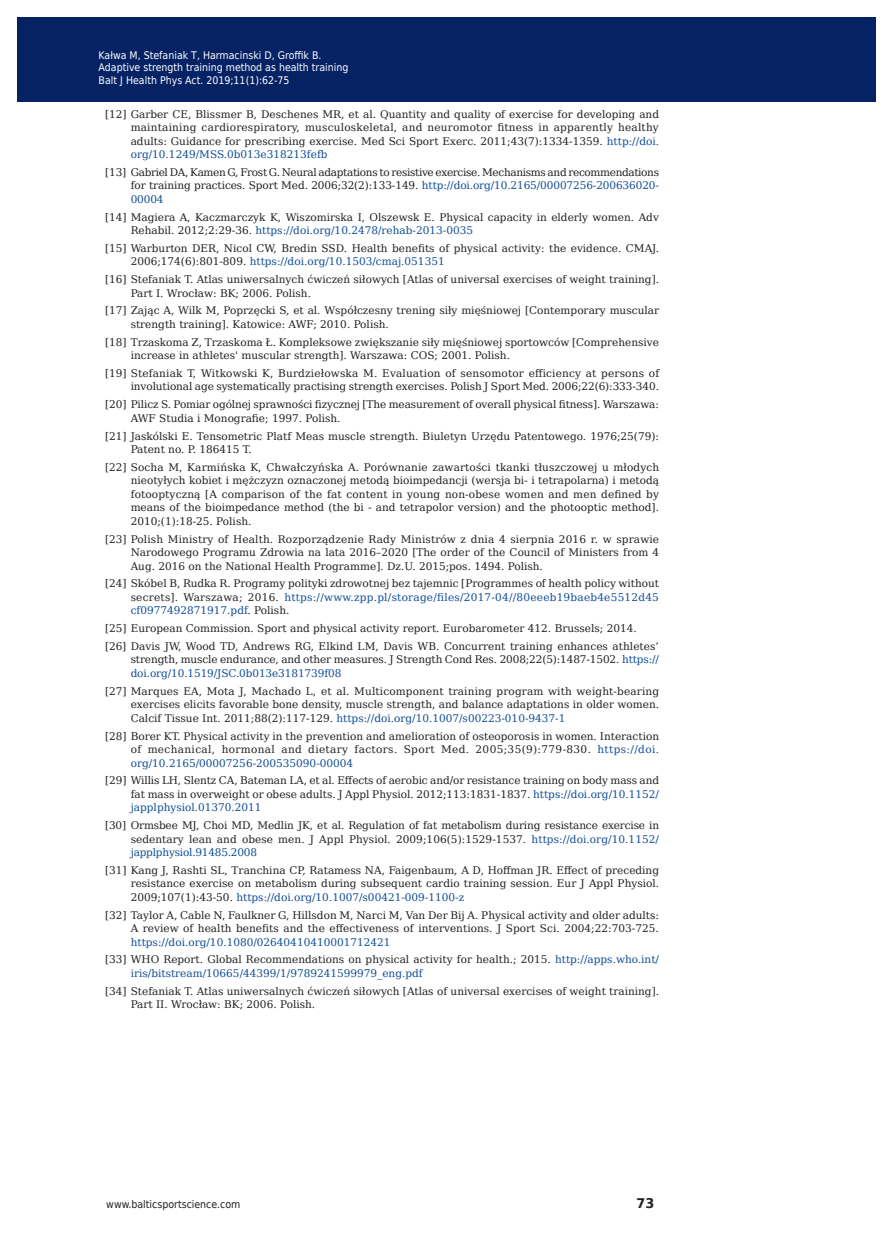
<style>
.page{position:relative;width:893px;height:1255px;background:#fff}
.page>*{position:absolute;margin:0;border:0;box-sizing:border-box;transform-origin:0 0}
.t1{font:700 13.35px "DejaVu Sans";color:#231f20;scale:.96 1}
.t2{font:10.5px/13.5px "DejaVu Serif";color:#231f20}
.t3{font:10.5px/12.6px "DejaVu Sans Condensed";color:#fff}
.t4{font:10.5px "DejaVu Serif";color:#0f4d96}
.t5{font:10.5px "DejaVu Sans";color:#fff}
.t6{font:10.5px "DejaVu Sans Condensed";color:#231f20}
.s1{color:#0f4d96}
</style>
<div class="page">
<div style="left:17px;top:17px;width:855px;height:85px;background:#052265"></div>
<p class="t3" style="left:99px;top:48px;width:251px">Kałwa M, Stefaniak T, Harmacinski D, Groffik B.<br>Adaptive strength training method as health training<br>Balt J Health Phys Act. 2019;11(1):62-75</p>
<p class="t3" style="left:108px;top:55px;width:341px">Szczesna-Kaczmarek A<br>Blood K+ concentration balance after prolonged submaximal exercise...</p>
<p class="t5" style="left:108px;top:78px;width:224px">Balt J Health Phys Act 2014; 1(1): 233-244</p>
<p class="t2" style="left:131px;top:107px;width:530px;text-align:justify;text-indent:-26px">[12] Garber CE, Blissmer B, Deschenes MR, et al. Quantity and quality of exercise for developing and maintaining cardiorespiratory, musculoskeletal, and neuromotor fitness in apparently healthy adults: Guidance for prescribing exercise. Med Sci Sport Exerc. 2011;43(7):1334-1359. <span class="s1">http://doi. org/10.1249/MSS.0b013e318213fefb</span></p>
<p class="t2" style="left:131px;top:165px;width:530px;text-align:justify;text-indent:-26px">[13] Gabriel DA, Kamen G, Frost G. Neural adaptations to resistive exercise. Mechanisms and recommendations for training practices. Sport Med. 2006;32(2):133-149. <span class="s1">http://doi.org/10.2165/00007256-200636020- 00004</span></p>
<p class="t2" style="left:131px;top:210px;width:530px;text-indent:-26px">[14] Magiera A, Kaczmarczyk K, Wiszomirska I, Olszewsk E. Physical capacity in elderly women. Adv<br>Rehabil. 2012;2:29-36. <span class="s1">https://doi.org/10.2478/rehab-2013-0035</span></p>
<p class="t2" style="left:131px;top:241px;width:530px;text-indent:-26px">[15] Warburton DER, Nicol CW, Bredin SSD. Health benefits of physical activity: the evidence. CMAJ.<br>2006;174(6):801-809. <span class="s1">https://doi.org/10.1503/cmaj.051351</span></p>
<p class="t2" style="left:131px;top:272px;width:530px;text-indent:-26px">[16] Stefaniak T. Atlas uniwersalnych ćwiczeń siłowych [Atlas of universal exercises of weight training].<br>Part I. Wrocław: BK; 2006. Polish.</p>
<p class="t2" style="left:131px;top:304px;width:530px;text-indent:-26px">[17] Zając A, Wilk M, Poprzęcki S, et al. Współczesny trening siły mięśniowej [Contemporary muscular strength training]. Katowice: AWF; 2010. Polish.</p>
<p class="t2" style="left:131px;top:335px;width:530px;text-indent:-26px">[18] Trzaskoma Z, Trzaskoma Ł. Kompleksowe zwiększanie siły mięśniowej sportowców [Comprehensive increase in athletes' muscular strength]. Warszawa: COS; 2001. Polish.</p>
<p class="t2" style="left:105px;top:366px;width:556px;text-align:right">[19] Stefaniak T, Witkowski K, Burdziełowska M. Evaluation of sensomotor efficiency at persons of involutional age systematically practising strength exercises. Polish J Sport Med. 2006;22(6):333-340.</p>
<p class="t2" style="left:131px;top:397px;width:530px;text-indent:-26px">[20] Pilicz S. Pomiar ogólnej sprawności fizycznej [The measurement of overall physical fitness]. Warszawa:<br>AWF Studia i Monografie; 1997. Polish.</p>
<p class="t2" style="left:131px;top:429px;width:530px;text-indent:-26px">[21] Jaskólski E. Tensometric Platf Meas muscle strength. Biuletyn Urzędu Patentowego. 1976;25(79):<br>Patent no. P. 186415 T.</p>
<p class="t2" style="left:131px;top:460px;width:530px;text-align:justify;text-indent:-26px">[22] Socha M, Karmińska K, Chwałczyńska A. Porównanie zawartości tkanki tłuszczowej u młodych nieotyłych kobiet i mężczyzn oznaczonej metodą bioimpedancji (wersja bi- i tetrapolarna) i metodą fotooptyczną [A comparison of the fat content in young non-obese women and men defined by means of the bioimpedance method (the bi - and tetrapolor version) and the photooptic method].<br>2010;(1):18-25. Polish.</p>
<p class="t2" style="left:131px;top:532px;width:530px;text-align:justify;text-indent:-26px">[23] Polish Ministry of Health. Rozporządzenie Rady Ministrów z dnia 4 sierpnia 2016 r. w sprawie Narodowego Programu Zdrowia na lata 2016–2020 [The order of the Council of Ministers from 4<br>Aug. 2016 on the National Health Programme]. Dz.U. 2015;pos. 1494. Polish.</p>
<p class="t2" style="left:131px;top:576px;width:530px;text-align:justify;text-indent:-26px">[24] Skóbel B, Rudka R. Programy polityki zdrowotnej bez tajemnic [Programmes of health policy without secrets]. Warszawa; 2016. <span class="s1">https://www.zpp.pl/storage/files/2017-04//80eeeb19baeb4e5512d45 cf0977492871917.pdf</span>. Polish.</p>
<p class="t2" style="left:105px;top:619px;width:555px;line-height:17.7px">[25] European Commission. Sport and physical activity report. Eurobarometer 412. Brussels; 2014. [26] Davis JW, Wood TD, Andrews RG, Elkind LM, Davis WB. Concurrent training enhances athletes’</p>
<p class="t2" style="left:131px;top:652px;width:530px">strength, muscle endurance, and other measures. J Strength Cond Res. 2008;22(5):1487-1502. <span class="s1">https:// doi.org/10.1519/JSC.0b013e3181739f08</span></p>
<p class="t2" style="left:131px;top:684px;width:530px;text-align:justify;text-indent:-26px">[27] Marques EA, Mota J, Machado L, et al. Multicomponent training program with weight-bearing exercises elicits favorable bone density, muscle strength, and balance adaptations in older women.<br>Calcif Tissue Int. 2011;88(2):117-129. <span class="s1">https://doi.org/10.1007/s00223-010-9437-1</span></p>
<p class="t2" style="left:131px;top:728px;width:530px;text-align:justify;text-indent:-26px">[28] Borer KT. Physical activity in the prevention and amelioration of osteoporosis in women. Interaction of mechanical, hormonal and dietary factors. Sport Med. 2005;35(9):779-830. <span class="s1">https://doi. org/10.2165/00007256-200535090-00004</span></p>
<p class="t2" style="left:131px;top:773px;width:530px;text-align:justify;text-indent:-26px">[29] Willis LH, Slentz CA, Bateman LA, et al. Effects of aerobic and/or resistance training on body mass and fat mass in overweight or obese adults. J Appl Physiol. 2012;113:1831-1837. <span class="s1">https://doi.org/10.1152/ japplphysiol.01370.2011</span></p>
<p class="t2" style="left:131px;top:818px;width:530px;text-align:justify;text-indent:-26px">[30] Ormsbee MJ, Choi MD, Medlin JK, et al. Regulation of fat metabolism during resistance exercise in sedentary lean and obese men. J Appl Physiol. 2009;106(5):1529-1537. <span class="s1">https://doi.org/10.1152/ japplphysiol.91485.2008</span></p>
<p class="t2" style="left:131px;top:863px;width:530px;text-align:justify;text-indent:-26px">[31] Kang J, Rashti SL, Tranchina CP, Ratamess NA, Faigenbaum, A D, Hoffman JR. Effect of preceding resistance exercise on metabolism during subsequent cardio training session. Eur J Appl Physiol.<br>2009;107(1):43-50. <span class="s1">https://doi.org/10.1007/s00421-009-1100-z</span></p>
<p class="t2" style="left:105px;top:907px;width:555px;text-align:right">[32] Taylor A, Cable N, Faulkner G, Hillsdon M, Narci M, Van Der Bij A. Physical activity and older adults:<br>A review of health benefits and the effectiveness of interventions. J Sport Sci. 2004;22:703-725.</p>
<p class="t2" style="left:105px;top:932px;width:555px;line-height:17.7px;text-indent:26px"><span class="s1">https://doi.org/10.1080/02640410410001712421<br></span>[33] WHO Report. Global Recommendations on physical activity for health.; 2015. <span class="s1">http://apps.who.int/</span></p>
<p class="t4" style="left:131px;top:965px;width:294px">iris/bitstream/10665/44399/1/9789241599979_eng.pdf</p>
<p class="t2" style="left:131px;top:983px;width:530px;text-indent:-26px">[34] Stefaniak T. Atlas uniwersalnych ćwiczeń siłowych [Atlas of universal exercises of weight training].<br>Part II. Wrocław: BK; 2006. Polish.</p>
<p class="t6" style="left:106px;top:1195px;width:136px">www.balticsportscience.com</p>
<p class="t1" style="left:636px;top:1192px;width:20px">73</p>
</div>
